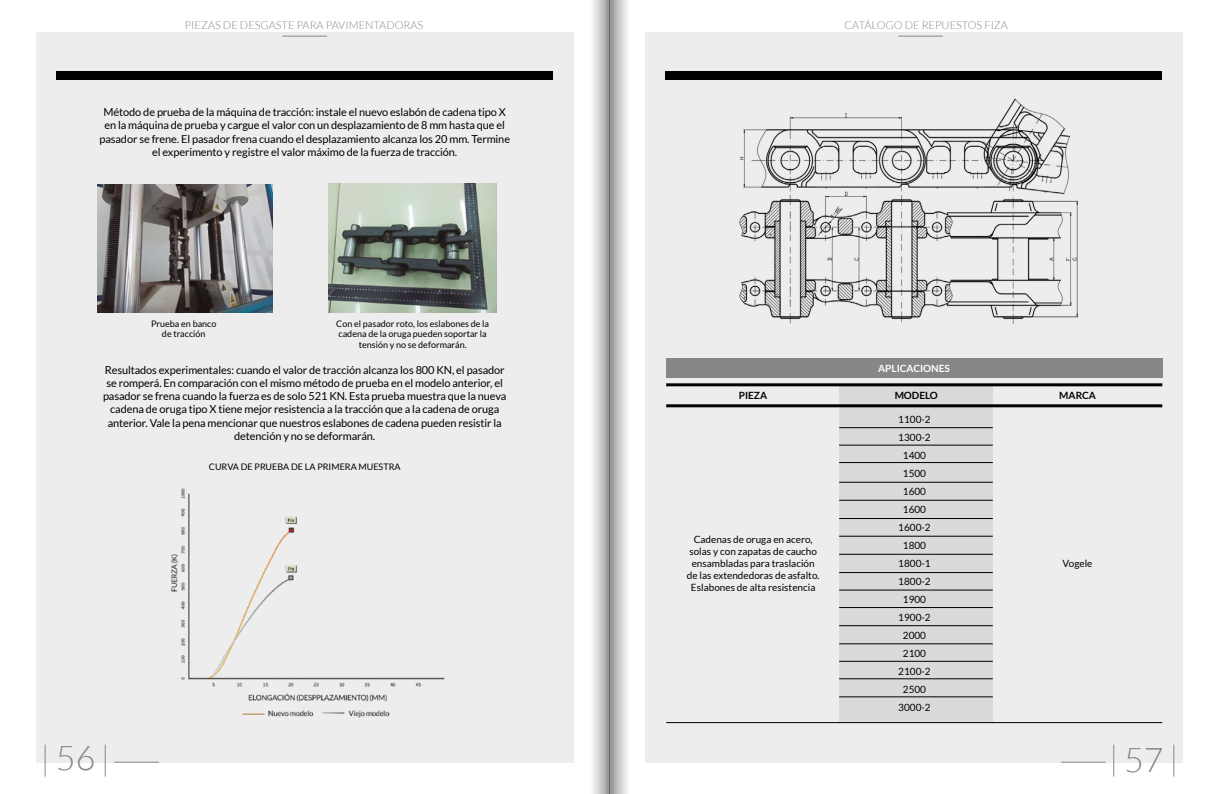
<style>
.page{position:relative;width:1219px;height:794px;background:#fff}
.page>*{position:absolute;margin:0;border:0;box-sizing:border-box;transform-origin:0 0}
.t1{font:300 34px "Lato";color:#878787}
.t2{font:11px/13.2px "Lato";letter-spacing:-.01em;color:#000;text-align:center}
.t3{font:300 11px "Lato";color:#878787}
.t4{font:10px/18px "Lato";color:#000;text-align:center}
.t5{font:700 10px "Lato";color:#000}
.t6{font:700 10px "Lato";color:#fff}
.t7{font:9px/10.8px "Lato";color:#000;text-align:center}
</style>
<div class="page">
<div style="left:36px;top:32px;width:537px;height:730px;background:#ededed"></div>
<div style="left:646px;top:32px;width:537px;height:730px;background:#ededed"></div>
<hr style="left:898px;top:36px;width:45px;height:1px;background:#878787">
<hr style="left:114px;top:761px;width:45px;height:1px;background:#878787">
<hr style="left:1061px;top:761px;width:45px;height:1px;background:#878787">
<hr style="left:105px;top:744px;width:1px;height:32px;background:#878787">
<hr style="left:1173px;top:744px;width:1px;height:32px;background:#878787">
<hr style="left:45px;top:744px;width:1px;height:32px;background:#878787">
<hr style="left:1113px;top:744px;width:1px;height:32px;background:#878787">
<div style="left:587px;top:0;width:22px;height:794px;background:linear-gradient(to right,#fff,#a3a3a3)"></div>
<svg style="left:609px;top:0;width:19px;height:794px;background:#c1c1c1"></svg>
<div style="left:57px;top:71px;width:496px;height:8px;background:#000"></div>
<div style="left:665px;top:71px;width:496px;height:8px;background:#000"></div>
<img style="left:739px;top:98px;width:340px;height:225px">
<img style="left:171px;top:488px;width:274px;height:230px">
<img style="left:329px;top:184px;width:167px;height:129px">
<img style="left:98px;top:184px;width:175px;height:128px">
<hr style="left:282px;top:36px;width:45px;height:1px;background:#878787">
<div style="left:666px;top:358px;width:496px;height:20px;background:#878787"></div>
<div style="left:840px;top:386px;width:153px;height:336px;background:#dadada"></div>
<hr style="left:666px;top:383px;width:496px;height:3px;background:#000">
<hr style="left:666px;top:722px;width:496px;height:1px;background:#000">
<hr style="left:666px;top:404px;width:496px;height:3px;background:#000">
<hr style="left:839px;top:643px;width:154px;height:1px;background:#000">
<hr style="left:839px;top:661px;width:154px;height:1px;background:#000">
<hr style="left:839px;top:678px;width:154px;height:1px;background:#000">
<hr style="left:839px;top:696px;width:154px;height:1px;background:#000">
<hr style="left:839px;top:625px;width:154px;height:1px;background:#000">
<hr style="left:839px;top:607px;width:154px;height:1px;background:#000">
<hr style="left:839px;top:589px;width:154px;height:1px;background:#000">
<hr style="left:839px;top:572px;width:154px;height:1px;background:#000">
<hr style="left:839px;top:554px;width:154px;height:1px;background:#000">
<hr style="left:839px;top:536px;width:154px;height:1px;background:#000">
<hr style="left:839px;top:518px;width:154px;height:1px;background:#000">
<hr style="left:839px;top:500px;width:154px;height:1px;background:#000">
<hr style="left:839px;top:482px;width:154px;height:1px;background:#000">
<hr style="left:839px;top:462px;width:154px;height:1px;background:#000">
<hr style="left:839px;top:427px;width:154px;height:1px;background:#000">
<hr style="left:839px;top:444px;width:154px;height:1px;background:#000">
<p class="t3" style="left:185px;top:19px;width:240px">PIEZAS DE DESGASTE PARA PAVIMENTADORAS</p>
<p class="t2" style="left:99px;top:106px;width:412px">Método de prueba de la máquina de tracción: instale el nuevo eslabón de cadena tipo X en la máquina de prueba y cargue el valor con un desplazamiento de 8 mm hasta que el pasador se frene. El pasador frena cuando el desplazamiento alcanza los 20 mm. Termine el experimento y registre el valor máximo de la fuerza de tracción.</p>
<p class="t7" style="left:151px;top:318px;width:67px">Prueba en banco de tracción</p>
<p class="t7" style="left:336px;top:318px;width:154px">Con el pasador roto, los eslabones de la cadena de la oruga pueden soportar la tensión y no se deformarán.</p>
<p class="t2" style="left:103px;top:363px;width:405px">Resultados experimentales: cuando el valor de tracción alcanza los 800 KN, el pasador se romperá. En comparación con el mismo método de prueba en el modelo anterior, el pasador se frena cuando la fuerza es de solo 521 KN. Esta prueba muestra que la nueva cadena de oruga tipo X tiene mejor resistencia a la tracción que a la cadena de oruga anterior. Vale la pena mencionar que nuestros eslabones de cadena pueden resistir la detención y no se deformarán.</p>
<p class="t7" style="left:209px;top:461px;width:193px">CURVA DE PRUEBA DE LA PRIMERA MUESTRA</p>
<p class="t3" style="left:844px;top:19px;width:165px">CATÁLOGO DE REPUESTOS FIZA</p>
<p class="t6" style="left:878px;top:362px;width:73px">APLICACIONES</p>
<p class="t5" style="left:739px;top:390px;width:30px">PIEZA</p>
<p class="t5" style="left:895px;top:390px;width:45px">MODELO</p>
<p class="t4" style="left:687px;top:533px;width:134px;line-height:12px">Cadenas de oruga en acero, solas y con zapatas de caucho ensambladas para traslación de las extendedoras de asfalto.<br>Eslabones de alta resistencia</p>
<p class="t4" style="left:898px;top:410px;width:34px">1100-2<br>1300-2<br>1400<br>1500<br>1600<br>1600<br>1600-2<br>1800<br>1800-1<br>1800-2<br>1900<br>1900-2<br>2000<br>2100<br>2100-2<br>2500<br>3000-2</p>
<p class="t5" style="left:1059px;top:390px;width:38px">MARCA</p>
<p class="t4" style="left:1063px;top:554px;width:31px">Vogele</p>
<h1 class="t1" style="left:56px;top:740px;width:41px">56</h1>
<h1 class="t1" style="left:1124px;top:741px;width:41px">57</h1>
</div>
